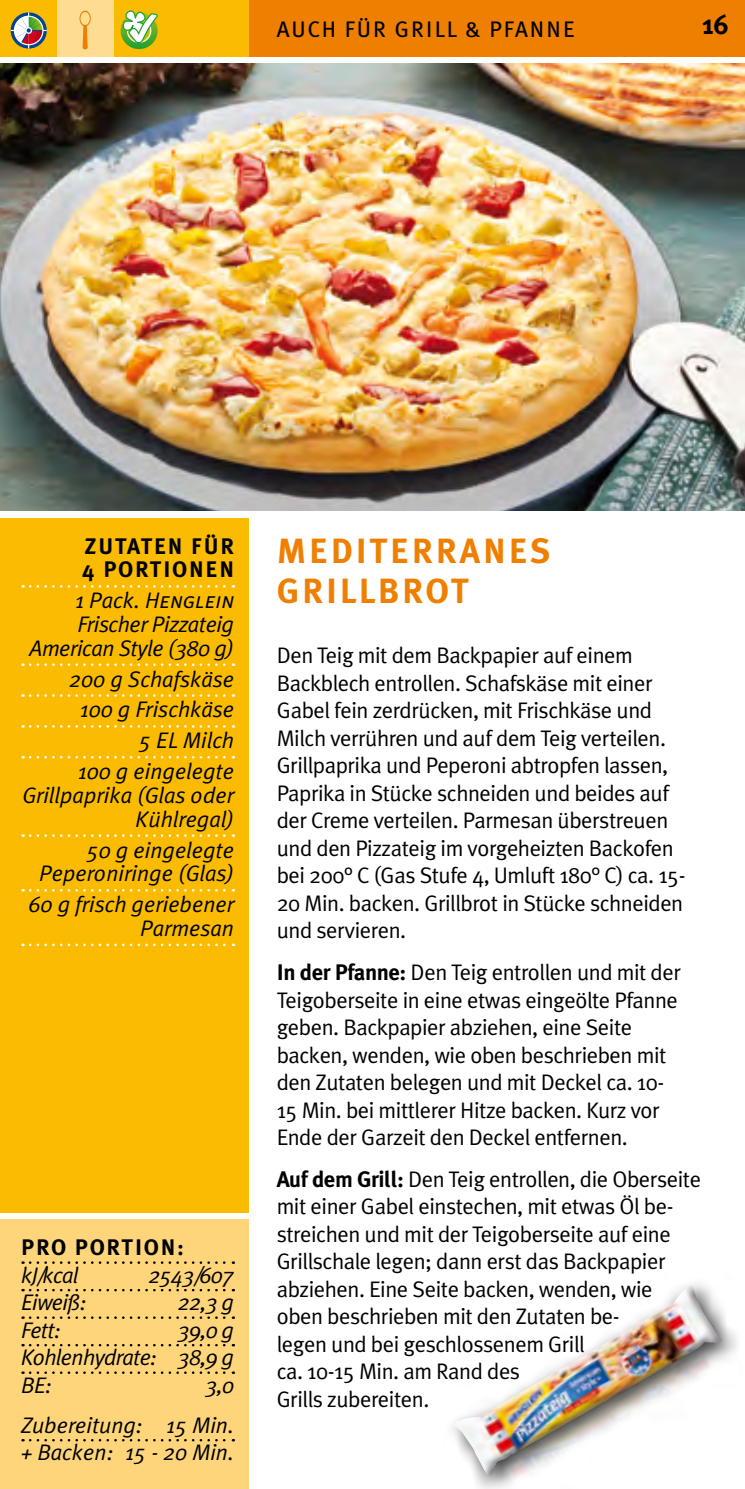
<style>
.page{position:relative;width:745px;height:1489px;background:#fff}
.page>*{position:absolute;margin:0;border:0;box-sizing:border-box;transform-origin:0 0}
.t1{font:700 35px/40px "Meta Plus";letter-spacing:.08em;color:#ee7f00}
.t2{font:700 27.5px "Meta Plus";color:#000}
.t3{font:22.5px/27.5px "Meta Plus Normal";letter-spacing:-.02em;color:#000}
.t4{font:italic 22.5px/30.8px "Meta Plus Normal";color:#000;text-align:right}
.t5{font:italic 22.5px/23.8px "Meta Plus Normal";letter-spacing:-.02em;color:#000;text-align:right}
.t6{font:700 22.5px/23.8px "Meta Plus";letter-spacing:.08em;color:#000}
.t7{font:22.5px "Meta Plus";letter-spacing:.085em;color:#000}
.t8{font:italic 22.5px "Meta Plus Normal Caps";color:#000}
.s1{font-family:"Meta Plus Normal"}
.s2{font-family:"Meta Plus";font-weight:700}
</style>
<div class="page">
<div style="left:0;top:0;width:744px;height:57px;background:#ee7f00"></div>
<div style="left:0;top:0;width:248px;height:57px;background:#fabb00"></div>
<img style="left:0;top:64px;width:744px;height:446px">
<div style="left:0;top:517px;width:248px;height:695px;background:#fabb00"></div>
<svg style="left:30px;top:585px;width:204px;height:2px"></svg>
<svg style="left:30px;top:663px;width:204px;height:3px"></svg>
<svg style="left:30px;top:694px;width:204px;height:2px"></svg>
<svg style="left:30px;top:725px;width:204px;height:2px"></svg>
<svg style="left:30px;top:756px;width:204px;height:2px"></svg>
<svg style="left:30px;top:834px;width:204px;height:2px"></svg>
<svg style="left:30px;top:889px;width:204px;height:2px"></svg>
<svg style="left:30px;top:943px;width:204px;height:3px"></svg>
<div style="left:57px;top:0;width:56px;height:57px;background:#fedd92"></div>
<div style="left:0;top:1219px;width:248px;height:269px;background:#fed57a"></div>
<svg style="left:30px;top:1261px;width:204px;height:2px"></svg>
<svg style="left:30px;top:1288px;width:204px;height:3px"></svg>
<svg style="left:30px;top:1316px;width:204px;height:2px"></svg>
<svg style="left:30px;top:1343px;width:204px;height:3px"></svg>
<svg style="left:30px;top:1371px;width:204px;height:2px"></svg>
<svg style="left:30px;top:1439px;width:204px;height:2px"></svg>
<svg style="left:79px;top:11px;width:12px;height:38px"></svg>
<svg style="left:120px;top:12px;width:37px;height:37px"></svg>
<svg style="left:121px;top:10px;width:37px;height:35px"></svg>
<svg style="left:11px;top:12px;width:36px;height:37px"></svg>
<hr style="left:28px;top:12px;width:1px;height:37px;background:#fff">
<hr style="left:11px;top:30px;width:36px;height:1px;background:#fff">
<div style="left:14px;top:16px;width:30px;height:29px;border:1px solid #fff;border-radius:50%"></div>
<svg style="left:14px;top:16px;width:29px;height:29px"></svg>
<img style="left:452px;top:1283px;width:285px;height:205px">
<p class="t7" style="left:276px;top:16px;width:299px">AUCH FÜR GRILL &amp; PFANNE</p>
<p class="t2" style="left:702px;top:8px;width:28px">16</p>
<p class="t6" style="left:82px;top:533px;width:153px">ZUTATEN FÜR<br>4 PORTIONEN</p>
<p class="t8" style="left:75px;top:587px;width:160px"><span class="s1">1 Pack.</span> Henglein</p>
<p class="t5" style="left:30px;top:612px;width:206px">Frischer Pizzateig<br>American Style (380 g)</p>
<p class="t4" style="left:69px;top:663px;width:166px">200 g Schafskäse<br>100 g Frischkäse<br>5 EL Milch<br>100 g eingelegte</p>
<p class="t4" style="left:22px;top:783px;width:213px;line-height:23.8px">Grillpaprika (Glas oder<br>Kühlregal)</p>
<p class="t4" style="left:39px;top:837px;width:196px;line-height:23.8px">50 g eingelegte<br>Peperoniringe (Glas)</p>
<p class="t4" style="left:29px;top:892px;width:207px;line-height:23.8px">60 g frisch geriebener<br>Parmesan</p>
<p class="t6" style="left:21px;top:1235px;width:164px">PRO PORTION:</p>
<p class="t4" style="left:21px;top:1258px;width:59px">kJ/kcal</p>
<p class="t4" style="left:148px;top:1258px;width:87px">2543/607</p>
<p class="t4" style="left:21px;top:1286px;width:67px">Eiweiß:</p>
<p class="t4" style="left:178px;top:1286px;width:58px">22,3 g</p>
<p class="t4" style="left:21px;top:1313px;width:41px">Fett:</p>
<p class="t4" style="left:21px;top:1315px;width:214px;line-height:27.5px;text-align:justify;text-indent:156px">39,0 g Kohlenhydrate: 38,9 g BE:</p>
<p class="t4" style="left:21px;top:1364px;width:214px;line-height:40px">3,0<br>Zubereitung: 15 Min.</p>
<p class="t4" style="left:21px;top:1436px;width:214px">+ Backen: 15 - 20 Min.</p>
<h1 class="t1" style="left:276px;top:531px;width:275px">MEDITERRANES<br>GRILLBROT</h1>
<p class="t3" style="left:276px;top:641px;width:410px">Den Teig mit dem Backpapier auf einem Backblech entrollen. Schafskäse mit einer Gabel fein zerdrücken, mit Frischkäse und Milch verrühren und auf dem Teig verteilen.<br>Grillpaprika und Peperoni abtropfen lassen, Paprika in Stücke schneiden und beides auf der Creme verteilen. Parmesan überstreuen und den Pizzateig im vorgeheizten Backofen bei 200° C (Gas Stufe 4, Umluft 180° C) ca. 15- 20 Min. backen. Grillbrot in Stücke schneiden und servieren.</p>
<p class="t3" style="left:276px;top:958px;width:405px"><span class="s2">In der Pfanne:</span> Den Teig entrollen und mit der Teigoberseite in eine etwas eingeölte Pfanne geben. Backpapier abziehen, eine Seite backen, wenden, wie oben beschrieben mit den Zutaten belegen und mit Deckel ca. 10- 15 Min. bei mittlerer Hitze backen. Kurz vor Ende der Garzeit den Deckel entfernen.</p>
<p class="t3" style="left:276px;top:1164px;width:425px"><span class="s2">Auf dem Grill:</span> Den Teig entrollen, die Oberseite mit einer Gabel einstechen, mit etwas Öl be&shy;streichen und mit der Teigoberseite auf eine Grillschale legen; dann erst das Backpapier abziehen. Eine Seite backen, wenden, wie oben beschrieben mit den Zutaten be-<br>legen und bei geschlossenem Grill<br>ca. 10-15 Min. am Rand des<br>Grills zubereiten.</p>
</div>
